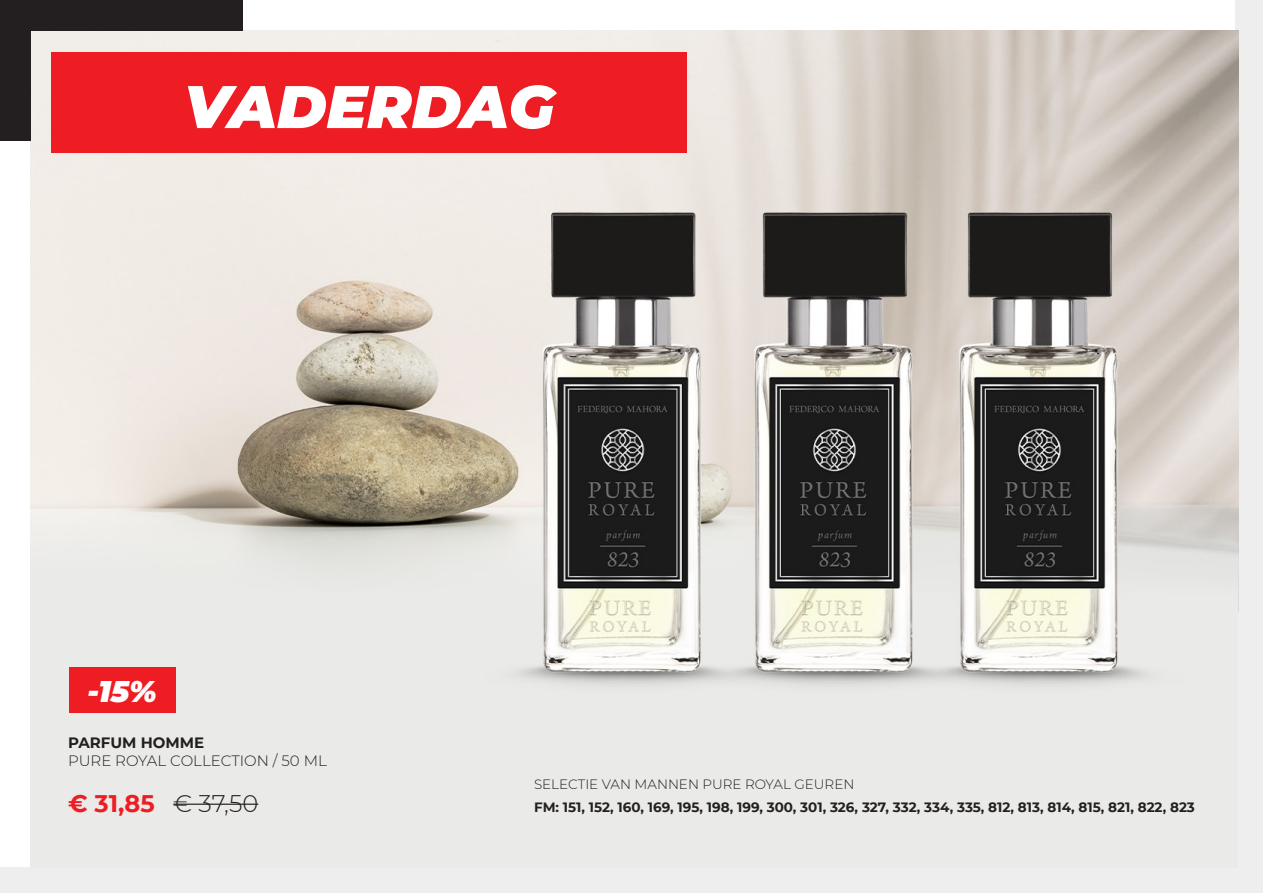
<style>
.page{position:relative;width:1263px;height:893px;background:#fff}
.page>*{position:absolute;margin:0;border:0;box-sizing:border-box;transform-origin:0 0}
.t1{font:italic 900 60px "Montserrat";color:#fff}
.t2{font:italic 900 30px "Montserrat";color:#fff}
.t3{font:700 24px "Montserrat";color:#ee1d23}
.t4{font:300 15px/18px "Montserrat";color:#231f20}
.t5{font:700 13.5px "Montserrat";color:#231f20}
.t6{font:300 13.5px "Montserrat";color:#231f20}
.s1{font-weight:700}
.s2{font-weight:300;color:#231f20}
</style>
<div class="page">
<div style="left:0;top:867px;width:1263px;height:26px;background:#eee"></div>
<div style="left:1235px;top:0;width:28px;height:893px;background:#eee"></div>
<img style="left:30px;top:30px;width:1208px;height:837px">
<hr style="left:173px;top:804px;width:85px;height:1px;background:#231f20">
<div style="left:69px;top:667px;width:106px;height:46px;background:#ee1d23"></div>
<div style="left:0;top:0;width:30px;height:140px;background:#231f20"></div>
<div style="left:30px;top:0;width:213px;height:30px;background:#231f20"></div>
<div style="left:52px;top:52px;width:635px;height:100px;background:#ee1d23"></div>
<p class="t1" style="left:184px;top:62px;width:372px">VADERDAG</p>
<p class="t2" style="left:87px;top:668px;width:71px">-15%</p>
<p class="t4" style="left:68px;top:734px;width:260px"><span class="s1">PARFUM HOMME<br></span>PURE ROYAL COLLECTION / 50 ML</p>
<p class="t3" style="left:68px;top:786px;width:192px">€ 31,85 <span class="s2">€ 37,50</span></p>
<p class="t5" style="left:534px;top:798px;width:662px">FM: 151, 152, 160, 169, 195, 198, 199, 300, 301, 326, 327, 332, 334, 335, 812, 813, 814, 815, 821, 822, 823</p>
<p class="t6" style="left:534px;top:774px;width:322px">SELECTIE VAN MANNEN PURE ROYAL GEUREN</p>
</div>
